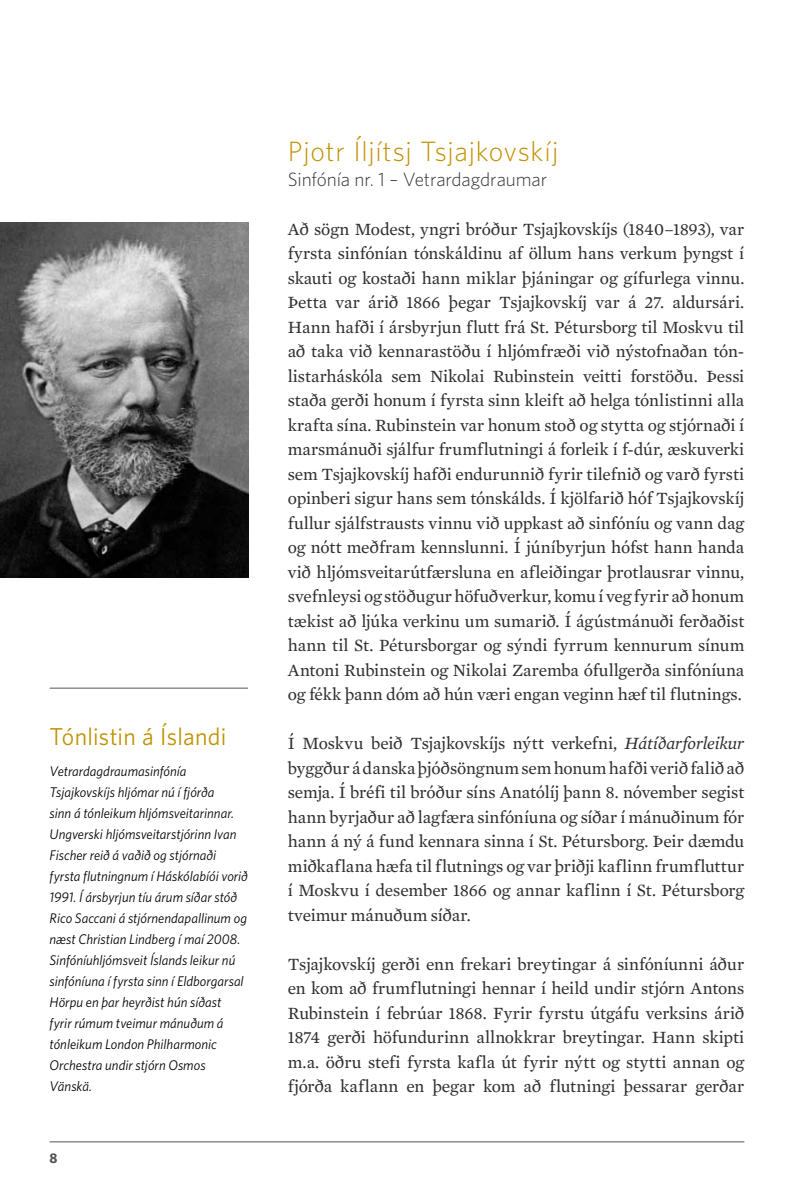
<style>
.page{position:relative;width:794px;height:1191px;background:#fff}
.page>*{position:absolute;margin:0;border:0;box-sizing:border-box;transform-origin:0 0}
.t1{font:300 28px "Whitney";letter-spacing:.025em;color:#c09100}
.t2{font:24.5px "Whitney";letter-spacing:.01em;color:#c09100}
.t3{font:300 19.25px "Whitney";letter-spacing:-.005em;color:#363635}
.t4{font:17.5px/24.5px "Mercury Text G2";letter-spacing:-.005em;color:#30302f;text-align:justify}
.t5{font:italic 14px/21px "Whitney";color:#000}
.t6{font:700 14px "Whitney";color:#555454}
.s1{font-style:italic}
</style>
<div class="page">
<hr style="left:50px;top:1141px;width:694px;height:1px;background:#555454">
<img style="left:0;top:223px;width:248px;height:355px">
<hr style="left:50px;top:687px;width:198px;height:1px;background:#555454">
<h2 class="t2" style="left:50px;top:722px;width:178px">Tónlistin á Íslandi</h2>
<p class="t5" style="left:50px;top:760px;width:200px">Vetrardagdraumasinfónía Tsjajkovskíjs hljómar nú í fjórða<br>sinn á tónleikum hljómsveitarinnar.<br>Ungverski hljómsveitarstjórinn Ivan Fischer reið á vaðið og stjórnaði fyrsta flutningnum í Háskólabíói vorið 1991. Í ársbyrjun tíu árum síðar stóð Rico Saccani á stjórnendapallinum og næst Christian Lindberg í maí 2008.<br>Sinfóníuhljómsveit Íslands leikur nú sinfóníuna í fyrsta sinn í Eldborgarsal Hörpu en þar heyrðist hún síðast<br>fyrir rúmum tveimur mánuðum á tónleikum London Philharmonic Orchestra undir stjórn Osmos Vänskä.</p>
<p class="t6" style="left:50px;top:1150px;width:9px">8</p>
<h1 class="t1" style="left:288px;top:135px;width:272px">Pjotr Íljítsj Tsjajkovskíj</h1>
<p class="t3" style="left:288px;top:168px;width:261px">Sinfónía nr. 1 – Vetrardagdraumar</p>
<p class="t4" style="left:288px;top:217px;width:458px">Að sögn Modest, yngri bróður Tsjajkovskíjs (1840–1893), var fyrsta sinfónían tónskáldinu af öllum hans verkum þyngst í skauti og kostaði hann miklar þjáningar og gífurlega vinnu.<br>Þetta var árið 1866 þegar Tsjajkovskíj var á 27. aldursári.<br>Hann hafði í ársbyrjun flutt frá St. Pétursborg til Moskvu til að taka við kennarastöðu í hljómfræði við nýstofnaðan tón&shy;listarháskóla sem Nikolai Rubinstein veitti forstöðu. Þessi staða gerði honum í fyrsta sinn kleift að helga tónlistinni alla krafta sína. Rubinstein var honum stoð og stytta og stjórnaði í marsmánuði sjálfur frumflutningi á forleik í f-dúr, æskuverki sem Tsjajkovskíj hafði endurunnið fyrir tilefnið og varð fyrsti opinberi sigur hans sem tónskálds. Í kjölfarið hóf Tsjajkovskíj fullur sjálfstrausts vinnu við uppkast að sinfóníu og vann dag og nótt meðfram kennslunni. Í júníbyrjun hófst hann handa við hljómsveitarútfærsluna en afleiðingar þrotlausrar vinnu, svefnleysi og stöðugur höfuðverkur, komu í veg fyrir að honum tækist að ljúka verkinu um sumarið. Í ágústmánuði ferðaðist hann til St. Pétursborgar og sýndi fyrrum kennurum sínum Antoni Rubinstein og Nikolai Zaremba ófullgerða sinfóníuna og fékk þann dóm að hún væri engan veginn hæf til flutnings.</p>
<p class="t4" style="left:288px;top:731px;width:458px">Í Moskvu beið Tsjajkovskíjs nýtt verkefni, <span class="s1">Hátíðarforleikur </span>byggður á danska þjóðsöngnum sem honum hafði verið falið að semja. Í bréfi til bróður síns Anatólíj þann 8. nóvember segist hann byrjaður að lagfæra sinfóníuna og síðar í mánuðinum fór hann á ný á fund kennara sinna í St. Pétursborg. Þeir dæmdu miðkaflana hæfa til flutnings og var þriðji kaflinn frumfluttur í Moskvu í desember 1866 og annar kaflinn í St. Pétursborg tveimur mánuðum síðar.</p>
<p class="t4" style="left:288px;top:952px;width:458px">Tsjajkovskíj gerði enn frekari breytingar á sinfóníunni áður en kom að frumflutningi hennar í heild undir stjórn Antons Rubinstein í febrúar 1868. Fyrir fyrstu útgáfu verksins árið 1874 gerði höfundurinn allnokkrar breytingar. Hann skipti m.a. öðru stefi fyrsta kafla út fyrir nýtt og stytti annan og fjórða kaflann en þegar kom að flutningi þessarar gerðar</p>
</div>
